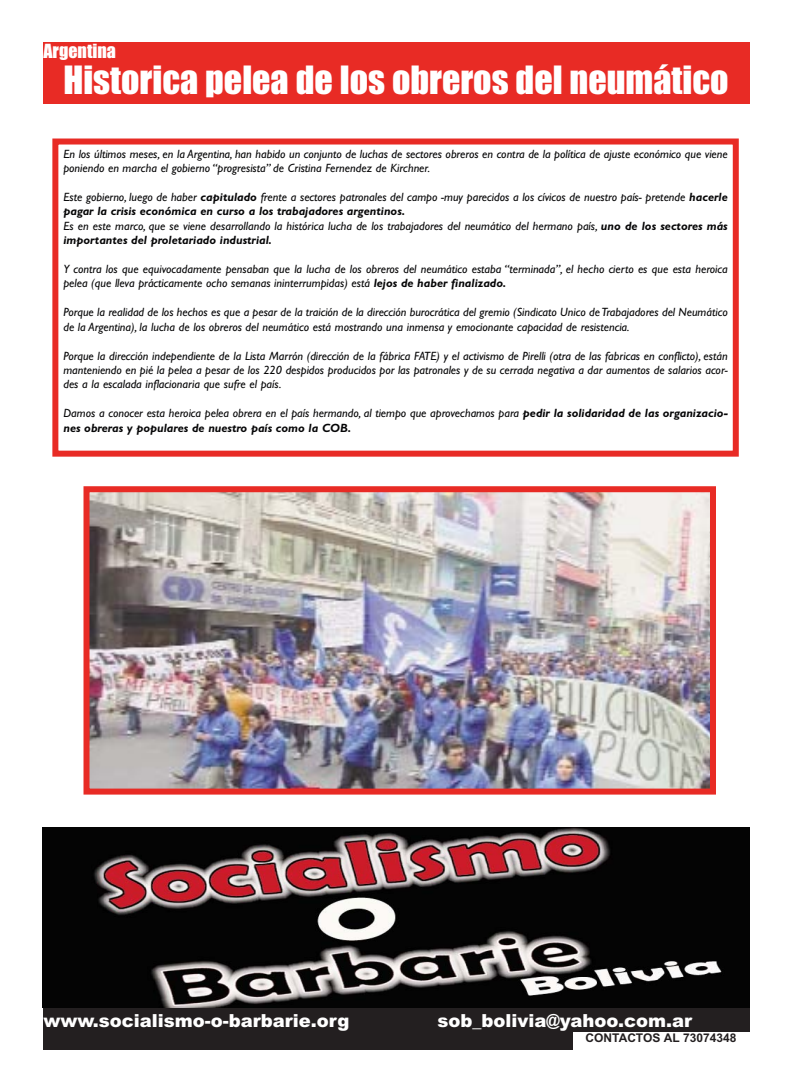
<style>
.page{position:relative;width:792px;height:1092px;background:#fff}
.page>*{position:absolute;margin:0;border:0;box-sizing:border-box;transform-origin:0 0}
.t1{font:36px "Impact";color:#fff}
.t2{font:900 18px "Arial";color:#fff}
.t3{font:18px "Impact";color:#fff}
.t4{font:italic 12px/14.4px "Gill Sans";color:#060607}
.t5{font:700 12px "Arial";color:#231f20}
.s1{font-weight:700}
</style>
<div class="page">
<div style="left:52px;top:138px;width:687px;height:318px;border:6px solid #e82b25"></div>
<div style="left:43px;top:43px;width:706px;height:61px;background:#e82b25"></div>
<div style="left:43px;top:1005px;width:706px;height:44px;background:#231f20"></div>
<img style="left:43px;top:827px;width:706px;height:180px">
<div style="left:573px;top:1032px;width:176px;height:17px;background:#fff"></div>
<img style="left:91px;top:493px;width:618px;height:294px">
<div style="left:84px;top:486px;width:632px;height:308px;border:6px solid #e82b25"></div>
<h2 class="t3" style="left:44px;top:45px;width:74px">Argentina</h2>
<h1 class="t1" style="left:63px;top:68px;width:667px">Historica pelea de los obreros del neumático</h1>
<p class="t4" style="left:63px;top:148px;width:666px">En los últimos meses, en la Argentina, han habido un conjunto de luchas de sectores obreros en contra de la política de ajuste económico que viene poniendo en marcha el gobierno “progresista” de Cristina Fernendez de Kirchner.</p>
<p class="t4" style="left:63px;top:191px;width:666px">Este gobierno, luego de haber <span class="s1">capitulado</span> frente a sectores patronales del campo -muy parecidos a los cívicos de nuestro país- pretende <span class="s1">hacerle pagar la crisis económica en curso a los trabajadores argentinos.<br></span>Es en este marco, que se viene desarrollando la histórica lucha de los trabajadores del neumático del hermano país, <span class="s1">uno de los sectores más importantes del proletariado industrial.</span></p>
<p class="t4" style="left:63px;top:263px;width:666px">Y contra los que equivocadamente pensaban que la lucha de los obreros del neumático estaba “terminada”, el hecho cierto es que esta heroica pelea (que lleva prácticamente ocho semanas ininterrumpidas) está <span class="s1">lejos de haber finalizado.</span></p>
<p class="t4" style="left:63px;top:306px;width:666px">Porque la realidad de los hechos es que a pesar de la traición de la dirección burocrática del gremio (Sindicato Unico de Trabajadores del Neumático de la Argentina), la lucha de los obreros del neumático está mostrando una inmensa y emocionante capacidad de resistencia.</p>
<p class="t4" style="left:63px;top:349px;width:666px;text-align:justify">Porque la dirección independiente de la Lista Marrón (dirección de la fábrica FATE) y el activismo de Pirelli (otra de las fabricas en conflicto), están manteniendo en pié la pelea a pesar de los 220 despidos producidos por las patronales y de su cerrada negativa a dar aumentos de salarios acor&shy;des a la escalada inflacionaria que sufre el país.</p>
<p class="t4" style="left:63px;top:407px;width:666px">Damos a conocer esta heroica pelea obrera en el país hermando, al tiempo que aprovechamos para <span class="s1">pedir la solidaridad de las organizacio&shy;nes obreras y populares de nuestro país como la COB.</span></p>
<h2 class="t2" style="left:44px;top:1010px;width:307px">www.socialismo-o-barbarie.org</h2>
<h2 class="t2" style="left:437px;top:1010px;width:256px">sob_bolivia@yahoo.com.ar</h2>
<p class="t5" style="left:586px;top:1030px;width:152px">CONTACTOS AL 73074348</p>
</div>
